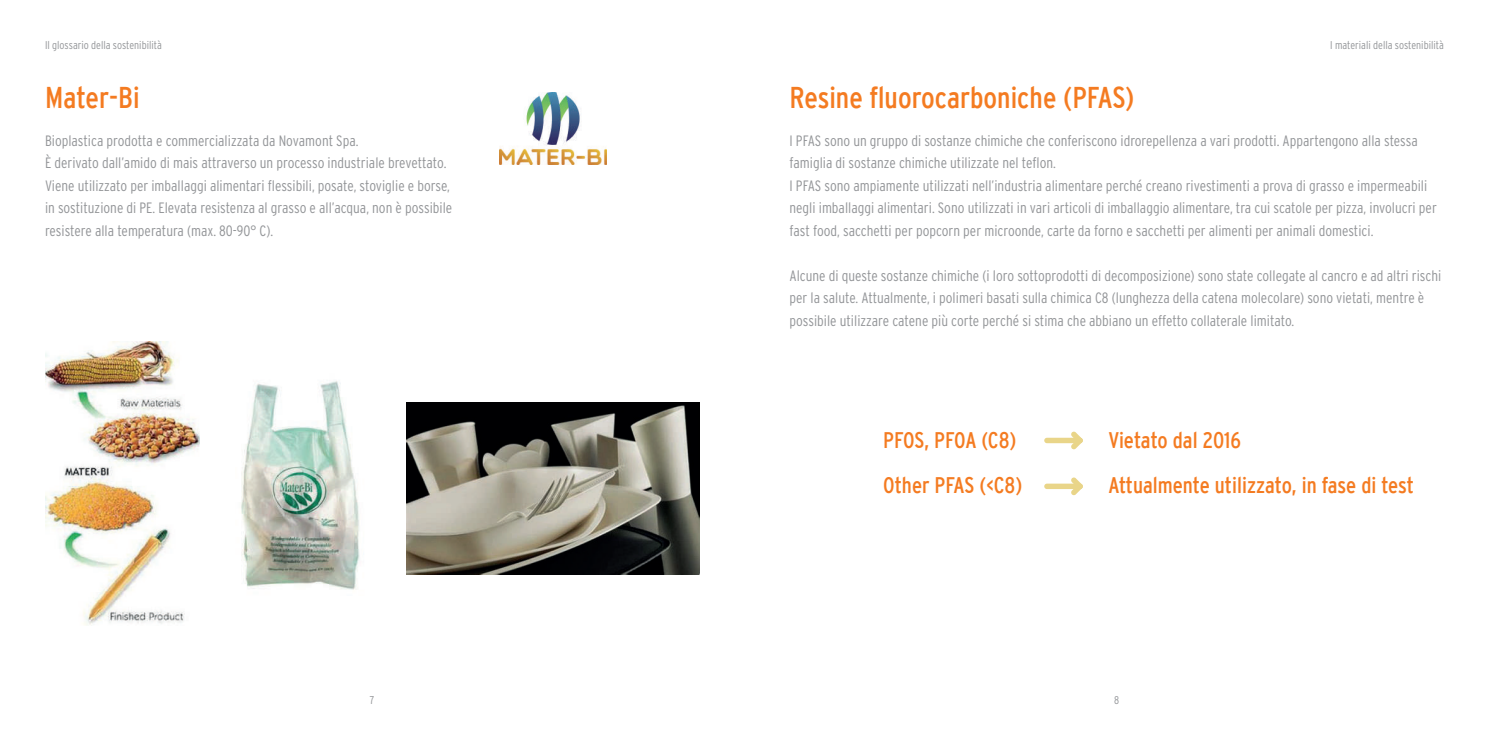
<style>
.page{position:relative;width:1489px;height:745px;background:#fff}
.page>*{position:absolute;margin:0;border:0;box-sizing:border-box;transform-origin:0 0}
.t1{font:condensed 30px "Interstate";color:#f47b21}
.t2{font:condensed 22.5px "Interstate";color:#f47b21}
.t3{font:300 condensed 15px/22.5px "Interstate";color:#939598}
.t4{font:300 condensed 11.25px "Interstate";color:#939598}
</style>
<div class="page">
<img style="left:500px;top:93px;width:106px;height:71px">
<img style="left:45px;top:341px;width:155px;height:284px">
<img style="left:241px;top:381px;width:119px;height:209px">
<img style="left:406px;top:402px;width:293px;height:172px">
<div style="left:1044px;top:437px;width:38px;height:6px;background:#e9d589;border-radius:3px"></div>
<svg style="left:1070px;top:431px;width:12px;height:18px"></svg>
<div style="left:1044px;top:483px;width:38px;height:5px;background:#e9d589;border-radius:3px"></div>
<svg style="left:1070px;top:477px;width:12px;height:18px"></svg>
<p class="t4" style="left:45px;top:39px;width:118px">Il glossario della sostenibilità</p>
<p class="t4" style="left:1329px;top:39px;width:115px">I materiali della sostenibilità</p>
<h1 class="t1" style="left:45px;top:81px;width:96px">Mater-Bi</h1>
<p class="t3" style="left:45px;top:129px;width:409px">Bioplastica prodotta e commercializzata da Novamont Spa.<br>È derivato dall’amido di mais attraverso un processo industriale brevettato.<br>Viene utilizzato per imballaggi alimentari flessibili, posate, stoviglie e borse, in sostituzione di PE. Elevata resistenza al grasso e all’acqua, non è possibile resistere alla temperatura (max. 80-90° C).</p>
<h1 class="t1" style="left:789px;top:81px;width:346px">Resine fluorocarboniche (PFAS)</h1>
<p class="t3" style="left:789px;top:129px;width:648px">I PFAS sono un gruppo di sostanze chimiche che conferiscono idrorepellenza a vari prodotti. Appartengono alla stessa famiglia di sostanze chimiche utilizzate nel teflon.<br>I PFAS sono ampiamente utilizzati nell’industria alimentare perché creano rivestimenti a prova di grasso e impermeabili negli imballaggi alimentari. Sono utilizzati in vari articoli di imballaggio alimentare, tra cui scatole per pizza, involucri per fast food, sacchetti per popcorn per microonde, carte da forno e sacchetti per alimenti per animali domestici.</p>
<p class="t3" style="left:789px;top:264px;width:653px">Alcune di queste sostanze chimiche (i loro sottoprodotti di decomposizione) sono state collegate al cancro e ad altri rischi per la salute. Attualmente, i polimeri basati sulla chimica C8 (lunghezza della catena molecolare) sono vietati, mentre è possibile utilizzare catene più corte perché si stima che abbiano un effetto collaterale limitato.</p>
<h2 class="t2" style="left:883px;top:427px;width:135px">PFOS, PFOA (C8)</h2>
<h2 class="t2" style="left:1108px;top:427px;width:134px">Vietato dal 2016</h2>
<h2 class="t2" style="left:883px;top:472px;width:141px">Other PFAS (&lt;C8)</h2>
<h2 class="t2" style="left:1108px;top:472px;width:307px">Attualmente utilizzato, in fase di test</h2>
<p class="t4" style="left:370px;top:693px;width:6px">7</p>
<p class="t4" style="left:1114px;top:693px;width:7px">8</p>
</div>
